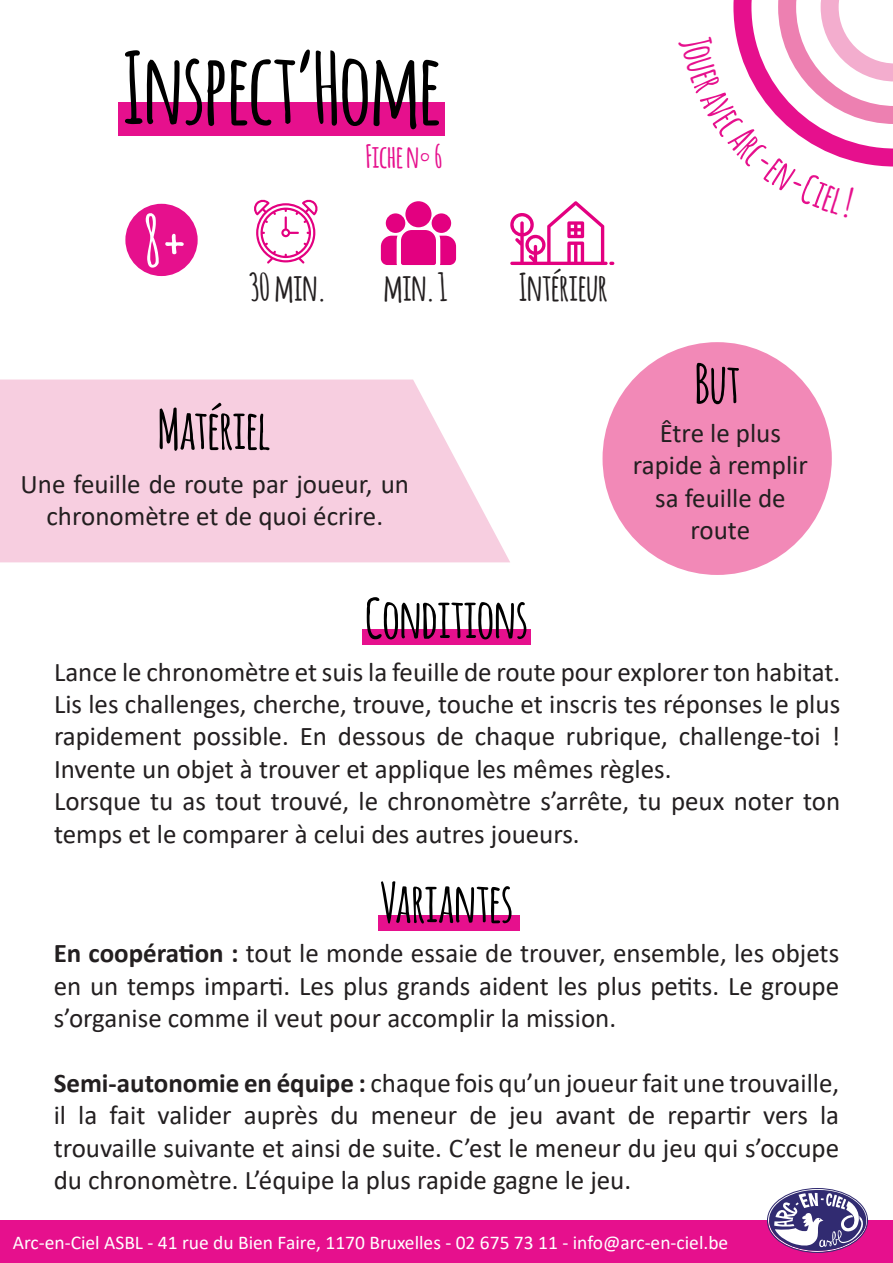
<style>
.page{position:relative;width:893px;height:1263px;background:#fff}
.page>*{position:absolute;margin:0;border:0;box-sizing:border-box;transform-origin:0 0}
.t1{font:700 97.5px "Amatic";color:#000}
.t2{font:700 66px "Amatic";color:#fff}
.t3{font:700 54px "Amatic";color:#000}
.t4{font:700 37.5px "Amatic";color:#231f20}
.t5{font:700 31.5px "Amatic";color:#e6108d}
.texte{font:27px/32.4px "Calibri";color:#231f20;text-align:justify}
.t6{font:19.5px "Calibri";color:#fff}
.s1{font-weight:700}
</style>
<div class="page">
<div style="left:0;top:1220px;width:893px;height:43px;background:#e6108d"></div>
<svg style="left:0;top:379px;width:510px;height:183px;background:#f7d2e3"></svg>
<div style="left:362px;top:630px;width:169px;height:15px;background:#e6108d"></div>
<div style="left:378px;top:915px;width:142px;height:15px;background:#e6108d"></div>
<svg style="left:767px;top:1188px;width:101px;height:64px"></svg>
<div style="left:118px;top:102px;width:326px;height:34px;background:#e6108d"></div>
<div style="left:125px;top:204px;width:73px;height:72px;background:#e6108d;border-radius:50%"></div>
<div style="left:602px;top:342px;width:230px;height:233px;background:#f289b7;border-radius:50%"></div>
<svg style="left:254px;top:199px;width:64px;height:65px"></svg>
<svg style="left:510px;top:201px;width:104px;height:64px"></svg>
<svg style="left:381px;top:201px;width:75px;height:64px"></svg>
<svg style="left:733px;top:0;width:160px;height:167px"></svg>
<p class="t1" style="left:123px;top:19px;width:319px">Inspect’Home</p>
<p class="t2" style="left:144px;top:193px;width:46px">8+</p>
<p class="t5" style="left:366px;top:134px;width:78px">Fiche n° 6</p>
<p class="t4" style="left:250px;top:260px;width:78px">30 min.</p>
<p class="t4" style="left:384px;top:260px;width:65px">min. 1</p>
<p class="t4" style="left:519px;top:260px;width:90px">Intérieur</p>
<p class="t3" style="left:158px;top:391px;width:114px">Matériel</p>
<p class="texte" style="left:21px;top:467px;width:390px;text-align:center">Une feuille de route par joueur, un chronomètre et de quoi écrire.</p>
<p class="t3" style="left:695px;top:345px;width:47px">But</p>
<p class="texte" style="left:633px;top:416px;width:176px;text-align:center">Être le plus rapide à remplir sa feuille de route</p>
<p class="t3" style="left:365px;top:580px;width:164px">Conditions</p>
<p class="texte" style="left:54px;top:655px;width:788px">Lance le chronomètre et suis la feuille de route pour explorer ton habitat.<br>Lis les challenges, cherche, trouve, touche et inscris tes réponses le plus rapidement possible. En dessous de chaque rubrique, challenge-toi !<br>Invente un objet à trouver et applique les mêmes règles.</p>
<p class="texte" style="left:54px;top:784px;width:788px">Lorsque tu as tout trouvé, le chronomètre s’arrête, tu peux noter ton temps et le comparer à celui des autres joueurs.</p>
<p class="t3" style="left:380px;top:864px;width:134px">Variantes</p>
<p class="texte" style="left:54px;top:936px;width:787px"><span class="s1">En coopération :</span> tout le monde essaie de trouver, ensemble, les objets en un temps imparti. Les plus grands aident les plus petits. Le groupe s’organise comme il veut pour accomplir la mission.</p>
<p class="texte" style="left:54px;top:1066px;width:787px"><span class="s1">Semi-autonomie en équipe :</span> chaque fois qu’un joueur fait une trouvaille, il la fait valider auprès du meneur de jeu avant de repartir vers la trouvaille suivante et ainsi de suite. C’est le meneur du jeu qui s’occupe du chronomètre. L’équipe la plus rapide gagne le jeu.</p>
<p class="t6" style="left:13px;top:1229px;width:717px">Arc-en-Ciel ASBL - 41 rue du Bien Faire, 1170 Bruxelles - 02 675 73 11 - info@arc-en-ciel.be</p>
</div>
